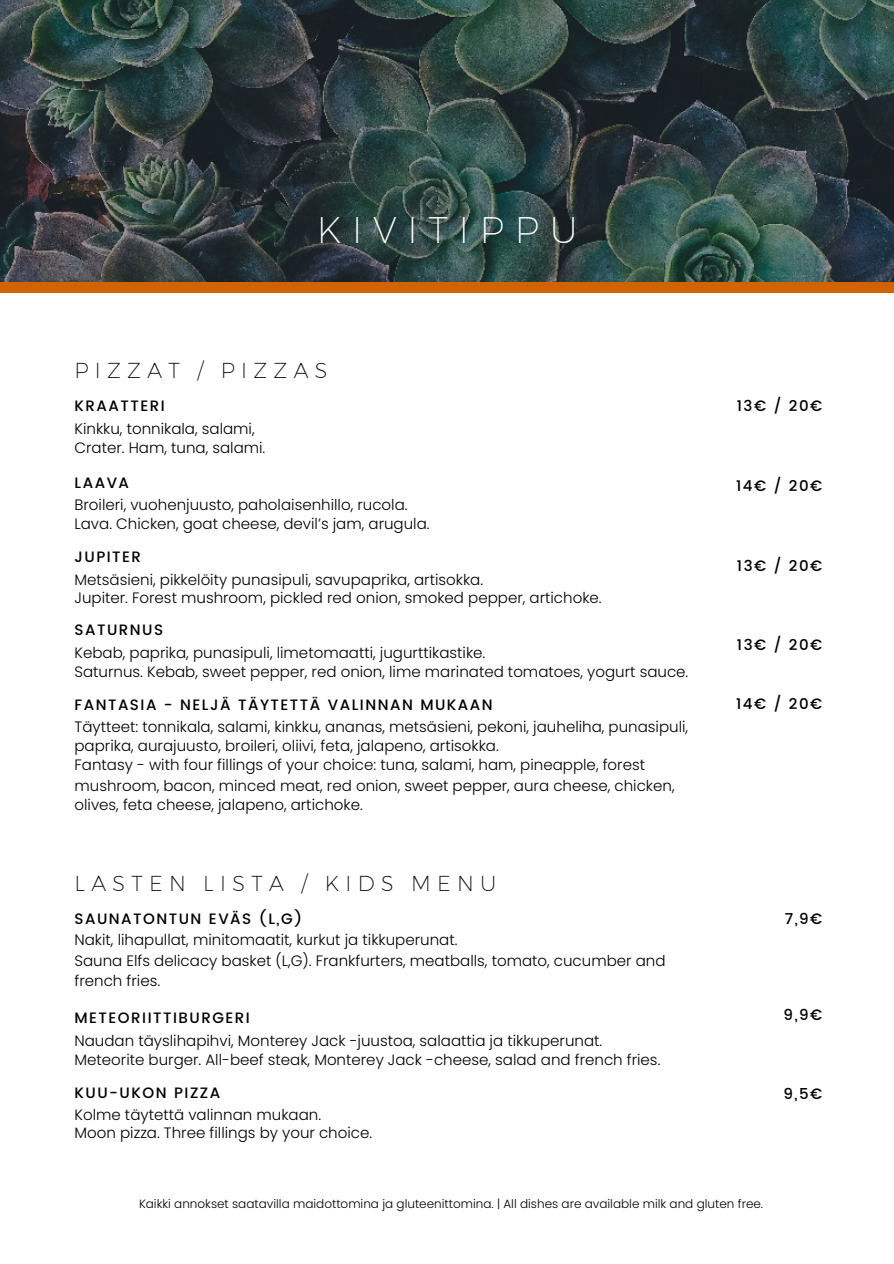
<style>
.page{position:relative;width:894px;height:1264px;background:#fff}
.page>*{position:absolute;margin:0;border:0;box-sizing:border-box;transform-origin:0 0}
.t1{font:300 36.15px "Kief Montaser Extra";letter-spacing:.305em;color:#fff}
.t2{font:300 21px "Kief Montaser Extra";letter-spacing:.305em;color:#000}
.t3{font:300 15px/20.2px "Poppins";color:#000}
.t4{font:500 15px "Poppins";letter-spacing:.1em;color:#000}
.t5{font:300 12px "Poppins";color:#000}
</style>
<div class="page">
<div style="left:0;top:253px;width:893px;height:40px;background:#d16302"></div>
<svg style="left:0;top:0;width:893px;height:281px;background:#2f4040"></svg>
<p class="t1" style="left:316px;top:208px;width:262px">KIVITIPPU</p>
<p class="t2" style="left:74px;top:358px;width:254px">PIZZAT / PIZZAS</p>
<p class="t4" style="left:74px;top:397px;width:92px">KRAATTERI</p>
<p class="t3" style="left:74px;top:418px;width:182px">Kinkku, tonnikala, salami,</p>
<p class="t3" style="left:74px;top:437px;width:192px">Crater. Ham, tuna, salami.</p>
<p class="t4" style="left:74px;top:473px;width:56px">LAAVA</p>
<p class="t3" style="left:74px;top:495px;width:334px">Broileri, vuohenjuusto, paholaisenhillo, rucola.</p>
<p class="t3" style="left:74px;top:514px;width:356px">Lava. Chicken, goat cheese, devil’s jam, arugula.</p>
<p class="t4" style="left:74px;top:548px;width:68px">JUPITER</p>
<p class="t3" style="left:74px;top:569px;width:410px">Metsäsieni, pikkelöity punasipuli, savupaprika, artisokka.</p>
<p class="t3" style="left:74px;top:587px;width:528px">Jupiter. Forest mushroom, pickled red onion, smoked pepper, artichoke.</p>
<p class="t4" style="left:74px;top:621px;width:90px">SATURNUS</p>
<p class="t3" style="left:74px;top:642px;width:412px">Kebab, paprika, punasipuli, limetomaatti, jugurttikastike.</p>
<p class="t3" style="left:74px;top:661px;width:615px">Saturnus. Kebab, sweet pepper, red onion, lime marinated tomatoes, yogurt sauce.</p>
<p class="t4" style="left:74px;top:695px;width:419px">FANTASIA - NELJÄ TÄYTETTÄ VALINNAN MUKAAN</p>
<p class="t3" style="left:74px;top:716px;width:615px">Täytteet: tonnikala, salami, kinkku, ananas, metsäsieni, pekoni, jauheliha, punasipuli,</p>
<p class="t3" style="left:74px;top:735px;width:425px">paprika, aurajuusto, broileri, oliivi, feta, jalapeno, artisokka.</p>
<p class="t3" style="left:74px;top:755px;width:572px">Fantasy - with four fillings of your choice: tuna, salami, ham, pineapple, forest</p>
<p class="t3" style="left:74px;top:775px;width:601px">mushroom, bacon, minced meat, red onion, sweet pepper, aura cheese, chicken,</p>
<p class="t3" style="left:74px;top:794px;width:290px">olives, feta cheese, jalapeno, artichoke.</p>
<p class="t2" style="left:74px;top:871px;width:423px">LASTEN LISTA / KIDS MENU</p>
<p class="t4" style="left:74px;top:910px;width:229px">SAUNATONTUN EVÄS (L,G)</p>
<p class="t3" style="left:74px;top:930px;width:384px">Nakit, lihapullat, minitomaatit, kurkut ja tikkuperunat.</p>
<p class="t3" style="left:74px;top:950px;width:592px">Sauna Elfs delicacy basket (L,G). Frankfurters, meatballs, tomato, cucumber and french fries.</p>
<p class="t4" style="left:74px;top:1009px;width:177px">METEORIITTIBURGERI</p>
<p class="t3" style="left:74px;top:1030px;width:529px">Naudan täyslihapihvi, Monterey Jack -juustoa, salaattia ja tikkuperunat.</p>
<p class="t3" style="left:74px;top:1049px;width:587px">Meteorite burger. All-beef steak, Monterey Jack -cheese, salad and french fries.</p>
<p class="t4" style="left:74px;top:1083px;width:147px">KUU-UKON PIZZA</p>
<p class="t3" style="left:74px;top:1104px;width:248px">Kolme täytettä valinnan mukaan.</p>
<p class="t3" style="left:74px;top:1122px;width:299px">Moon pizza. Three fillings by your choice.</p>
<p class="t4" style="left:736px;top:397px;width:87px">13€ / 20€</p>
<p class="t4" style="left:735px;top:477px;width:88px">14€ / 20€</p>
<p class="t4" style="left:736px;top:557px;width:87px">13€ / 20€</p>
<p class="t4" style="left:736px;top:636px;width:87px">13€ / 20€</p>
<p class="t4" style="left:735px;top:694px;width:88px">14€ / 20€</p>
<p class="t4" style="left:784px;top:909px;width:39px">7,9€</p>
<p class="t4" style="left:783px;top:1005px;width:40px">9,9€</p>
<p class="t4" style="left:783px;top:1085px;width:40px">9,5€</p>
<p class="t5" style="left:139px;top:1195px;width:625px">Kaikki annokset saatavilla maidottomina ja gluteenittomina. | All dishes are available milk and gluten free.</p>
</div>
